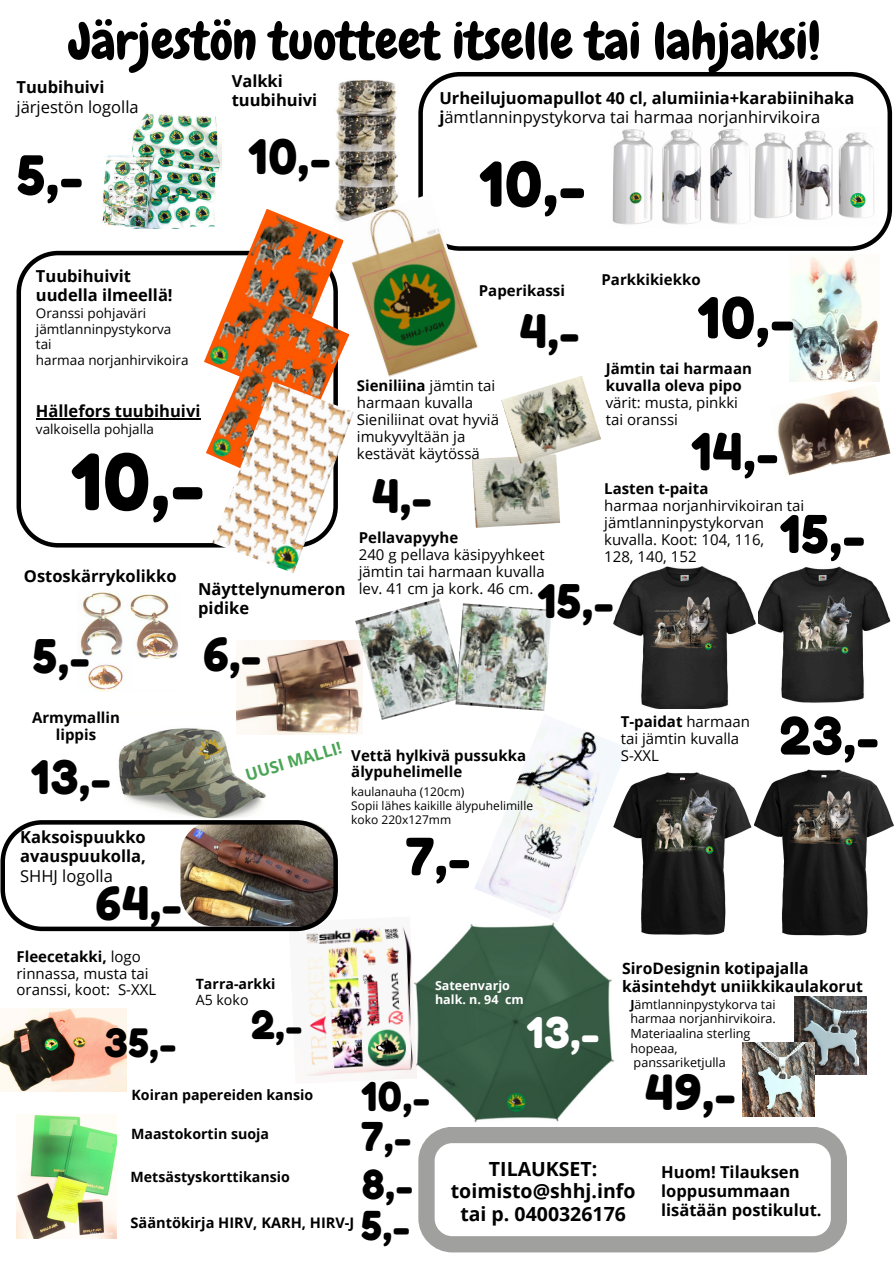
<style>
.page{position:relative;width:894px;height:1264px;background:#fff}
.page>*{position:absolute;margin:0;border:0;box-sizing:border-box;transform-origin:0 0}
.t1{font:77.25px "Fredoka One";color:#000}
.t2{font:61.65px "Fredoka One";color:#000}
.t3{font:56.25px "Fredoka One";color:#000}
.t4{font:53.7px "Fredoka One";color:#000}
.t5{font:51.75px "Fredoka One";color:#000}
.t6{font:51.3px "Chewy";color:#000}
.t7{font:51.3px "Fredoka One";color:#000}
.t8{font:51px "Fredoka One";color:#000}
.t9{font:48.45px "Fredoka One";color:#000}
.t10{font:47.55px "Fredoka One";color:#000}
.t11{font:46.2px "Fredoka One";color:#000}
.t12{font:42.3px "Fredoka One";color:#fff}
.t13{font:39.75px "Fredoka One";color:#000}
.t14{font:39px "Fredoka One";color:#000}
.t15{font:700 19.5px/22.5px "Open Sans";color:#000;text-align:center}
.t16{font:700 16.5px/19.2px "Open Sans";color:#000;text-align:justify}
.t17{font:16.5px "Open Sans";color:#000}
.t18{font:700 16.5px "Open Sans";color:#4aa555}
.t19{font:700 15.75px "Open Sans";color:#000}
.t20{font:15px/16.8px "Open Sans";color:#000}
.t21{font:700 15px/16.8px "Open Sans";color:#000}
.t22{font:700 14.55px "Open Sans";color:#000}
.t23{font:700 14.25px "Open Sans";color:#000}
.t24{font:14.25px "Open Sans";color:#000}
.t25{font:13.5px "Open Sans";color:#000}
.t26{font:12.6px/14.7px "Open Sans";color:#000}
.t27{font:700 12.45px "Open Sans";color:#fff}
.t28{font:12px "Open Sans";color:#000}
.s1{font-weight:700}
.s2{font-weight:400}
</style>
<div class="page">
<img style="left:789px;top:256px;width:89px;height:126px">
<img style="left:777px;top:385px;width:113px;height:91px">
<img style="left:17px;top:1114px;width:100px;height:124px">
<img style="left:0;top:1008px;width:126px;height:83px">
<img style="left:417px;top:922px;width:197px;height:200px">
<svg style="left:418px;top:1127px;width:428px;height:125px"></svg>
<img style="left:794px;top:996px;width:72px;height:78px">
<img style="left:742px;top:1042px;width:72px;height:74px">
<img style="left:612px;top:772px;width:140px;height:164px">
<img style="left:335px;top:80px;width:63px;height:129px">
<svg style="left:17px;top:251px;width:195px;height:296px"></svg>
<img style="left:754px;top:769px;width:139px;height:167px">
<img style="left:118px;top:728px;width:150px;height:91px">
<img style="left:236px;top:640px;width:126px;height:94px">
<img style="left:204px;top:209px;width:134px;height:184px">
<img style="left:206px;top:301px;width:132px;height:185px">
<img style="left:102px;top:113px;width:119px;height:116px">
<svg style="left:418px;top:72px;width:473px;height:179px"></svg>
<img style="left:610px;top:125px;width:143px;height:102px">
<img style="left:751px;top:128px;width:126px;height:98px">
<img style="left:288px;top:927px;width:129px;height:153px">
<img style="left:0;top:820px;width:338px;height:111px">
<img style="left:758px;top:566px;width:132px;height:137px">
<img style="left:613px;top:566px;width:143px;height:142px">
<img style="left:212px;top:381px;width:142px;height:192px">
<img style="left:80px;top:592px;width:99px;height:99px">
<div style="left:133px;top:659px;width:50px;height:29px;background:#fff"></div>
<img style="left:472px;top:457px;width:88px;height:71px">
<img style="left:501px;top:375px;width:100px;height:88px">
<img style="left:355px;top:598px;width:100px;height:122px">
<img style="left:455px;top:603px;width:96px;height:108px">
<img style="left:338px;top:194px;width:142px;height:183px">
<img style="left:475px;top:722px;width:152px;height:200px">
<hr style="left:36px;top:418px;width:164px;height:1px;background:#000">
<p class="t6" style="left:69px;top:8px;width:752px">Järjestön tuotteet itselle tai lahjaksi!</p>
<p class="t16" style="left:231px;top:71px;width:53px">Valkki</p>
<p class="t16" style="left:231px;top:90px;width:87px">tuubihuivi</p>
<p class="t16" style="left:17px;top:77px;width:89px">Tuubihuivi</p>
<h3 class="t17" style="left:17px;top:95px;width:124px">järjestön logolla</h3>
<p class="t16" style="left:439px;top:88px;width:416px">Urheilujuomapullot 40 cl, alumiinia+karabiinihaka</p>
<h4 class="t17" style="left:439px;top:106px;width:382px"><span class="s1">j</span>ämtlanninpystykorva tai harmaa norjanhirvikoira</h4>
<p class="t2" style="left:478px;top:147px;width:108px">10,-</p>
<p class="t10" style="left:248px;top:128px;width:84px">10,-</p>
<p class="t4" style="left:17px;top:142px;width:68px">5,-</p>
<p class="t16" style="left:36px;top:266px;width:96px">Tuubihuivit</p>
<p class="t16" style="left:36px;top:285px;width:138px">uudella ilmeellä!</p>
<p class="t25" style="left:36px;top:303px;width:112px">Oranssi pohjaväri</p>
<h3 class="t25" style="left:36px;top:319px;width:137px">jämtlanninpystykorva</h3>
<p class="t25" style="left:36px;top:335px;width:17px">tai</p>
<p class="t25" style="left:36px;top:350px;width:154px">harmaa norjanhirvikoira</p>
<p class="t16" style="left:36px;top:401px;width:166px">Hällefors tuubihuivi</p>
<p class="t25" style="left:36px;top:419px;width:120px">valkoisella pohjalla</p>
<p class="t1" style="left:71px;top:435px;width:135px">10,-</p>
<p class="t16" style="left:24px;top:565px;width:154px">Ostoskärrykolikko</p>
<p class="t11" style="left:33px;top:628px;width:58px">5,-</p>
<p class="t16" style="left:198px;top:579px;width:149px">Näyttelynumeron</p>
<h4 class="t16" style="left:198px;top:598px;width:52px">pidike</h4>
<p class="t11" style="left:203px;top:625px;width:60px">6,-</p>
<p class="t21" style="left:601px;top:271px;width:101px">Parkkikiekko</p>
<p class="t3" style="left:697px;top:283px;width:99px">10,-</p>
<p class="t21" style="left:479px;top:282px;width:88px">Paperikassi</p>
<p class="t11" style="left:519px;top:303px;width:61px">4,-</p>
<p class="t21" style="left:357px;top:377px;width:140px">Sieniliina <span class="s2">jämtin tai</span></p>
<p class="t20" style="left:357px;top:394px;width:118px">harmaan kuvalla</p>
<p class="t20" style="left:357px;top:410px;width:144px">Sieniliinat ovat hyviä</p>
<p class="t20" style="left:357px;top:427px;width:110px">imukyvyltään ja</p>
<p class="t20" style="left:357px;top:444px;width:124px">kestävät käytössä</p>
<p class="t11" style="left:372px;top:468px;width:61px">4,-</p>
<h4 class="t21" style="left:359px;top:529px;width:101px">Pellavapyyhe</h4>
<p class="t20" style="left:359px;top:545px;width:187px">240 g pellava käsipyyhkeet</p>
<p class="t20" style="left:359px;top:562px;width:187px">jämtin tai harmaan kuvalla</p>
<p class="t20" style="left:359px;top:579px;width:176px">lev. 41 cm ja kork. 46 cm.</p>
<p class="t11" style="left:537px;top:573px;width:78px">15,-</p>
<p class="t21" style="left:605px;top:360px;width:148px">Jämtin tai harmaan kuvalla oleva pipo</p>
<p class="t20" style="left:605px;top:394px;width:134px">värit: musta, pinkki</p>
<p class="t20" style="left:605px;top:411px;width:74px">tai oranssi</p>
<p class="t8" style="left:690px;top:420px;width:89px">14,-</p>
<p class="t21" style="left:604px;top:480px;width:106px">Lasten t-paita</p>
<p class="t20" style="left:604px;top:497px;width:202px">harmaa norjanhirvikoiran tai jämtlanninpystykorvan</p>
<p class="t20" style="left:604px;top:531px;width:161px">kuvalla. Koot: 104, 116,</p>
<h4 class="t20" style="left:604px;top:547px;width:94px">128, 140, 152</h4>
<h4 class="t5" style="left:779px;top:502px;width:87px">15,-</h4>
<p class="t21" style="left:32px;top:708px;width:89px">Armymallin</p>
<p class="t21" style="left:56px;top:725px;width:42px">lippis</p>
<h3 class="t11" style="left:31px;top:749px;width:81px">13,-</h3>
<p class="t16" style="left:20px;top:827px;width:127px">Kaksoispuukko avauspuukolla, <span class="s2">SHHJ logolla</span></p>
<h3 class="t11" style="left:95px;top:875px;width:88px">64,-</h3>
<p class="t20" style="left:17px;top:947px;width:141px"><span class="s1">Fleecetakki,</span> logo rinnassa, musta tai oranssi, koot: S-XXL</p>
<p class="t14" style="left:104px;top:1019px;width:74px">35,-</p>
<h5 class="t18" style="left:242px;top:763px;width:101px;rotate:-16deg">UUSI MALLI!</h5>
<p class="t21" style="left:351px;top:746px;width:176px">Vettä hylkivä pussukka älypuhelimelle</p>
<p class="t28" style="left:351px;top:783px;width:115px">kaulanauha (120cm)</p>
<h4 class="t28" style="left:351px;top:797px;width:183px">Sopii lähes kaikille älypuhelimille</h4>
<h3 class="t28" style="left:351px;top:811px;width:101px">koko 220x127mm</h3>
<p class="t7" style="left:405px;top:825px;width:66px">7,-</p>
<p class="t23" style="left:196px;top:973px;width:81px">Tarra-arkki</p>
<p class="t24" style="left:196px;top:989px;width:54px">A5 koko</p>
<p class="t14" style="left:251px;top:1000px;width:53px">2,-</p>
<h2 class="t27" style="left:435px;top:976px;width:76px">Sateenvarjo</h2>
<p class="t27" style="left:435px;top:990px;width:90px">halk. n. 94 cm</p>
<h4 class="t12" style="left:526px;top:1006px;width:75px">13,-</h4>
<p class="t23" style="left:131px;top:1084px;width:183px">Koiran papereiden kansio</p>
<h4 class="t13" style="left:361px;top:1071px;width:70px">10,-</h4>
<h3 class="t23" style="left:131px;top:1123px;width:139px">Maastokortin suoja</h3>
<p class="t13" style="left:361px;top:1112px;width:52px">7,-</p>
<p class="t21" style="left:620px;top:713px;width:131px">T-paidat <span class="s2">harmaan</span></p>
<p class="t20" style="left:620px;top:730px;width:120px">tai jämtin kuvalla</p>
<h2 class="t20" style="left:620px;top:747px;width:40px">S-XXL</h2>
<p class="t7" style="left:779px;top:704px;width:101px">23,-</p>
<p class="t19" style="left:622px;top:957px;width:188px">SiroDesignin kotipajalla</p>
<p class="t19" style="left:622px;top:974px;width:242px">käsintehdyt uniikkikaulakorut</p>
<p class="t26" style="left:630px;top:996px;width:147px"><span class="s1">J</span>ämtlanninpystykorva tai</p>
<p class="t26" style="left:630px;top:1010px;width:147px">harmaa norjanhirvikoira.</p>
<p class="t26" style="left:630px;top:1025px;width:122px">Materiaalina sterling hopeaa,</p>
<p class="t26" style="left:633px;top:1055px;width:94px">panssariketjulla</p>
<p class="t9" style="left:645px;top:1062px;width:92px">49,-</p>
<p class="t23" style="left:130px;top:1166px;width:161px">Metsästyskorttikansio</p>
<p class="t13" style="left:362px;top:1159px;width:52px">8,-</p>
<p class="t22" style="left:130px;top:1212px;width:225px">Sääntökirja HIRV, KARH, HIRV-J</p>
<p class="t13" style="left:361px;top:1200px;width:50px">5,-</p>
<p class="t15" style="left:450px;top:1156px;width:186px">TILAUKSET: toimisto@shhj.info tai p. 0400326176</p>
<p class="t16" style="left:661px;top:1161px;width:140px">Huom! Tilauksen</p>
<h1 class="t16" style="left:661px;top:1180px;width:131px">loppusummaan</h1>
<p class="t16" style="left:661px;top:1199px;width:162px">lisätään postikulut.</p>
</div>
